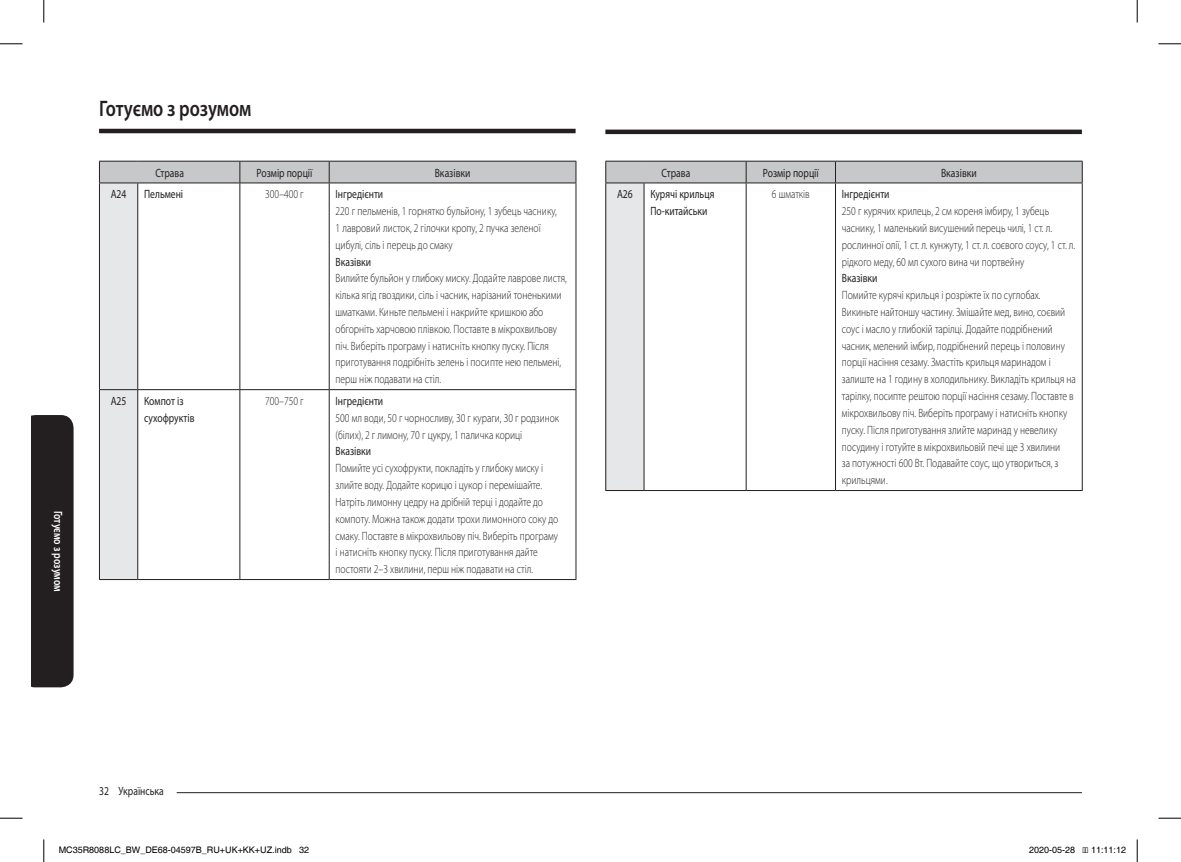
<style>
.page{position:relative;width:1181px;height:862px;background:#fff}
.page>*{position:absolute;margin:0;border:0;box-sizing:border-box;transform-origin:0 0}
.t1{font:600 22.5px "Myriad Pro";letter-spacing:-.005em;color:#231f20;scale:.8 1}
.t2{font:300 12px/16.8px "Myriad Pro";color:#231f20;scale:.8 1}
.t3{font:12px/16.8px "Myriad Pro";color:#231f20;scale:.8 1}
.t4{font:600 12px "Myriad Pro";letter-spacing:-.005em;color:#fff;scale:.8 1}
.t5{font:9px "Helvetica";color:#000}
</style>
<div class="page">
<hr style="left:146px;top:792px;width:935px;height:1px;background:#231f20">
<div style="left:99px;top:782px;width:78px;height:15px;background:#fff"></div>
<div style="left:31px;top:415px;width:43px;height:272px;background:#231f20"></div>
<hr style="left:99px;top:129px;width:476px;height:4px;background:#231f20">
<div style="left:605px;top:129px;width:476px;height:5px;background:#231f20"></div>
<div style="left:605px;top:183px;width:39px;height:307px;background:#e6e7e9"></div>
<div style="left:605px;top:161px;width:477px;height:21px;background:#c7c8ca"></div>
<hr style="left:605px;top:182px;width:39px;height:1px;background:#231f20">
<hr style="left:605px;top:183px;width:1px;height:307px;background:#231f20">
<hr style="left:644px;top:182px;width:102px;height:1px;background:#231f20">
<hr style="left:643px;top:183px;width:1px;height:307px;background:#231f20">
<hr style="left:746px;top:182px;width:89px;height:1px;background:#231f20">
<hr style="left:745px;top:183px;width:1px;height:307px;background:#231f20">
<hr style="left:835px;top:182px;width:247px;height:1px;background:#231f20">
<hr style="left:835px;top:183px;width:1px;height:307px;background:#231f20">
<hr style="left:1081px;top:183px;width:1px;height:307px;background:#231f20">
<hr style="left:605px;top:490px;width:39px;height:1px;background:#231f20">
<hr style="left:644px;top:490px;width:102px;height:1px;background:#231f20">
<hr style="left:746px;top:490px;width:89px;height:1px;background:#231f20">
<hr style="left:835px;top:490px;width:247px;height:1px;background:#231f20">
<svg style="left:99px;top:161px;width:477px;height:418px"></svg>
<hr style="left:99px;top:182px;width:39px;height:1px;background:#231f20">
<hr style="left:99px;top:183px;width:1px;height:206px;background:#231f20">
<hr style="left:138px;top:182px;width:102px;height:1px;background:#231f20">
<hr style="left:137px;top:183px;width:1px;height:206px;background:#231f20">
<hr style="left:240px;top:182px;width:89px;height:1px;background:#231f20">
<hr style="left:239px;top:183px;width:1px;height:206px;background:#231f20">
<hr style="left:329px;top:182px;width:247px;height:1px;background:#231f20">
<hr style="left:329px;top:183px;width:1px;height:206px;background:#231f20">
<hr style="left:575px;top:183px;width:1px;height:206px;background:#231f20">
<hr style="left:99px;top:389px;width:39px;height:1px;background:#231f20">
<hr style="left:99px;top:390px;width:1px;height:189px;background:#231f20">
<hr style="left:138px;top:389px;width:102px;height:1px;background:#231f20">
<hr style="left:137px;top:390px;width:1px;height:189px;background:#231f20">
<hr style="left:240px;top:389px;width:89px;height:1px;background:#231f20">
<hr style="left:239px;top:390px;width:1px;height:189px;background:#231f20">
<hr style="left:329px;top:389px;width:247px;height:1px;background:#231f20">
<hr style="left:329px;top:390px;width:1px;height:189px;background:#231f20">
<hr style="left:575px;top:390px;width:1px;height:189px;background:#231f20">
<hr style="left:99px;top:579px;width:39px;height:1px;background:#231f20">
<hr style="left:138px;top:579px;width:102px;height:1px;background:#231f20">
<hr style="left:240px;top:579px;width:89px;height:1px;background:#231f20">
<hr style="left:329px;top:579px;width:247px;height:1px;background:#231f20">
<svg style="left:0;top:44px;width:22px;height:1px"></svg>
<svg style="left:1158px;top:44px;width:22px;height:1px"></svg>
<svg style="left:0;top:817px;width:22px;height:1px"></svg>
<svg style="left:1158px;top:817px;width:22px;height:1px"></svg>
<svg style="left:44px;top:0;width:1px;height:23px"></svg>
<svg style="left:44px;top:839px;width:1px;height:22px"></svg>
<svg style="left:1136px;top:0;width:1px;height:23px"></svg>
<svg style="left:1136px;top:839px;width:1px;height:22px"></svg>
<p class="t4" style="left:66px;top:510px;width:103px;rotate:90deg">Готуємо з розумом</p>
<h1 class="t1" style="left:99px;top:94px;width:192px">Готуємо з розумом</h1>
<p class="t3" style="left:155px;top:164px;width:37px">Страва</p>
<p class="t3" style="left:256px;top:164px;width:71px">Розмір порції</p>
<p class="t3" style="left:435px;top:164px;width:46px">Вказівки</p>
<p class="t3" style="left:111px;top:186px;width:21px">A24</p>
<p class="t3" style="left:144px;top:186px;width:50px">Пельмені</p>
<p class="t2" style="left:265px;top:186px;width:50px">300–400 г</p>
<p class="t3" style="left:335px;top:186px;width:61px">Інгредієнти</p>
<p class="t2" style="left:335px;top:203px;width:278px">220 г пельменів, 1 горнятко бульйону, 1 зубець часнику,<br>1 лавровий листок, 2 гілочки кропу, 2 пучка зеленої цибулі, сіль і перець до смаку</p>
<p class="t3" style="left:335px;top:253px;width:46px">Вказівки</p>
<p class="t2" style="left:335px;top:270px;width:291px">Вилийте бульйон у глибоку миску. Додайте лаврове листя, кілька ягід гвоздики, сіль і часник, нарізаний тоненькими шматками. Киньте пельмені і накрийте кришкою або обгорніть харчовою плівкою. Поставте в мікрохвильову піч. Виберіть програму і натисніть кнопку пуску. Після приготування подрібніть зелень і посипте нею пельмені, перш ніж подавати на стіл.</p>
<p class="t3" style="left:111px;top:392px;width:21px">A25</p>
<p class="t3" style="left:144px;top:392px;width:64px">Компот із сухофруктів</p>
<p class="t2" style="left:265px;top:393px;width:50px">700–750 г</p>
<p class="t3" style="left:335px;top:392px;width:61px">Інгредієнти</p>
<p class="t2" style="left:335px;top:409px;width:281px">500 мл води, 50 г чорносливу, 30 г кураги, 30 г родзинок (білих), 2 г лимону, 70 г цукру, 1 паличка кориці</p>
<p class="t3" style="left:335px;top:443px;width:46px">Вказівки</p>
<p class="t2" style="left:335px;top:460px;width:280px">Помийте усі сухофрукти, покладіть у глибоку миску і злийте воду. Додайте корицю і цукор і перемішайте.<br>Натріть лимонну цедру на дрібній терці і додайте до компоту. Можна також додати трохи лимонного соку до смаку. Поставте в мікрохвильову піч. Виберіть програму і натисніть кнопку пуску. Після приготування дайте постояти 2–3 хвилини, перш ніж подавати на стіл.</p>
<p class="t3" style="left:661px;top:164px;width:37px">Страва</p>
<p class="t3" style="left:762px;top:164px;width:71px">Розмір порції</p>
<p class="t3" style="left:941px;top:164px;width:46px">Вказівки</p>
<p class="t3" style="left:617px;top:186px;width:21px">A26</p>
<p class="t3" style="left:650px;top:186px;width:82px">Курячі крильця<br>По-китайськи</p>
<p class="t2" style="left:771px;top:186px;width:49px">6 шматків</p>
<p class="t3" style="left:841px;top:186px;width:61px">Інгредієнти</p>
<p class="t2" style="left:841px;top:203px;width:293px">250 г курячих крилець, 2 см кореня імбиру, 1 зубець часнику, 1 маленький висушений перець чилі, 1 ст. л. рослинної олії, 1 ст. л. кунжуту, 1 ст. л. соєвого соусу, 1 ст. л. рідкого меду, 60 мл сухого вина чи портвейну</p>
<p class="t3" style="left:841px;top:270px;width:46px">Вказівки</p>
<p class="t2" style="left:841px;top:287px;width:294px">Помийте курячі крильця і розріжте їх по суглобах.<br>Викиньте найтоншу частину. Змішайте мед, вино, соєвий соус і масло у глибокій тарілці. Додайте подрібнений часник, мелений імбир, подрібнений перець і половину порції насіння сезаму. Змастіть крильця маринадом і залиште на 1 годину в холодильнику. Викладіть крильця на тарілку, посипте рештою порції насіння сезаму. Поставте в мікрохвильову піч. Виберіть програму і натисніть кнопку пуску. Після приготування злийте маринад у невелику посудину і готуйте в мікрохвильовій печі ще 3 хвилини<br>за потужності 600 Вт. Подавайте соус, що утвориться, з крильцями.</p>
<p class="t3" style="left:99px;top:782px;width:83px">32 Українська</p>
<p class="t5" style="left:59px;top:844px;width:252px">MC35R8088LC_BW_DE68-04597B_RU+UK+KK+UZ.indb 32</p>
<p class="t5" style="left:1029px;top:844px;width:48px">2020-05-28</p>
<p class="t5" style="left:1090px;top:844px;width:37px">11:11:12</p>
</div>
